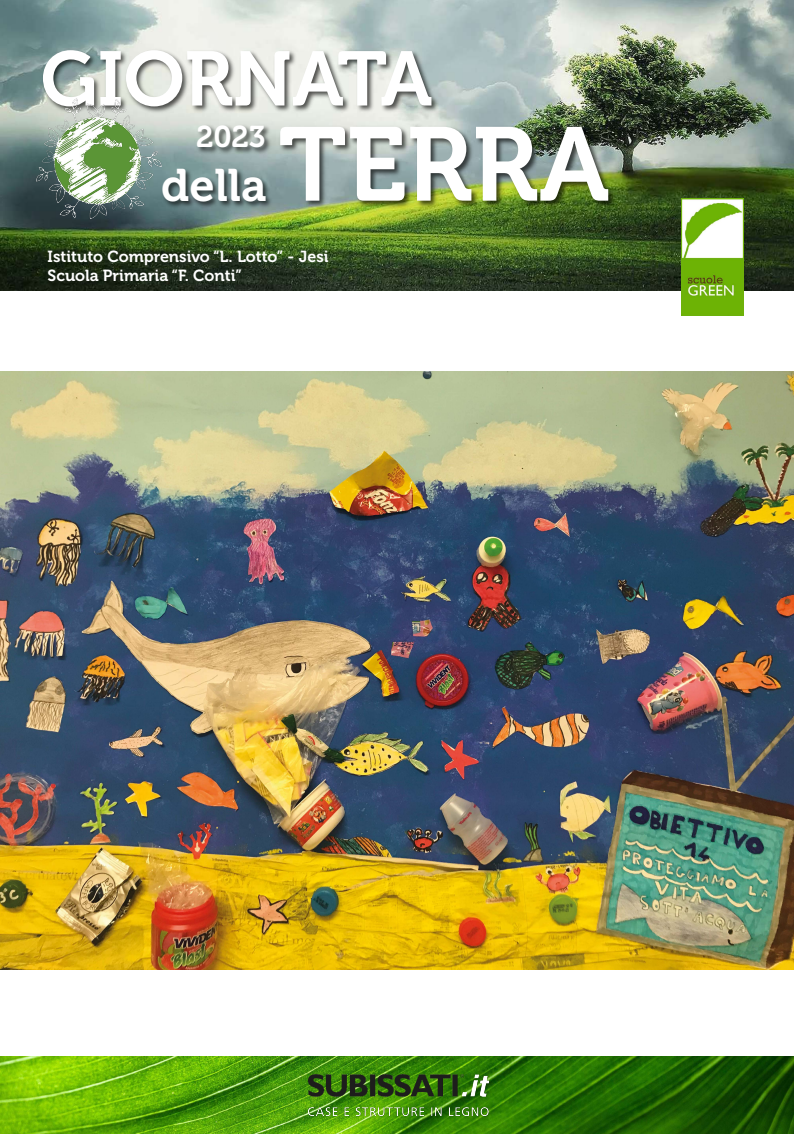
<style>
.page{position:relative;width:794px;height:1134px;background:#fff}
.page>*{position:absolute;margin:0;border:0;box-sizing:border-box;transform-origin:0 0}
.t1{font:104px "Museo 700";color:#fff}
.t2{font:76.64px "Museo 700";color:#fff}
.t3{font:45.44px "Museo 700";color:#fff}
.t4{font:30px "Museo 700";color:#fff}
.t5{font:16px/19.2px "Museo 700";color:#fff}
</style>
<div class="page">
<img style="left:0;top:372px;width:794px;height:597px">
<img style="left:0;top:1057px;width:794px;height:77px">
<img style="left:294px;top:1056px;width:206px;height:78px">
<img style="left:0;top:0;width:794px;height:290px">
<img style="left:681px;top:198px;width:62px;height:117px">
<img style="left:37px;top:37px;width:581px;height:197px">
<img style="left:193px;top:118px;width:81px;height:45px">
<img style="left:29px;top:89px;width:141px;height:138px">
<h2 class="t2" style="left:41px;top:36px;width:393px">GIORNATA</h2>
<h3 class="t4" style="left:196px;top:120px;width:71px">2023</h3>
<h3 class="t3" style="left:161px;top:160px;width:107px">della</h3>
<h1 class="t1" style="left:279px;top:107px;width:332px">TERRA</h1>
<p class="t5" style="left:48px;top:247px;width:282px">Istituto Comprensivo “L. Lotto” - Jesi<br>Scuola Primaria “F. Conti”</p>
</div>
